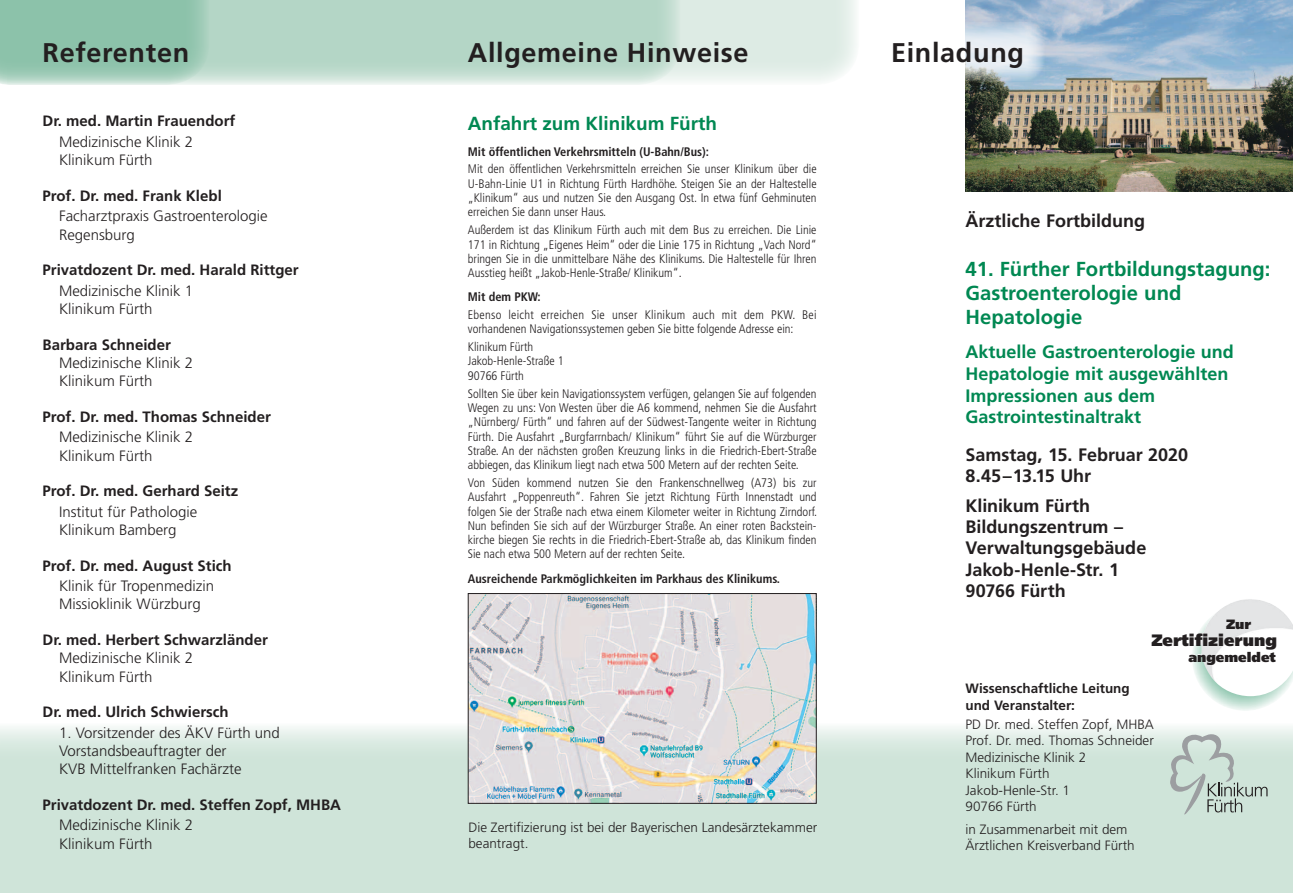
<style>
.page{position:relative;width:1293px;height:893px;background:#fff}
.page>*{position:absolute;margin:0;border:0;box-sizing:border-box;transform-origin:0 0}
.t1{font:700 27px "Frutiger";letter-spacing:.025em;color:#231f20}
.t2{font:700 20.25px/24.3px "Frutiger";color:#008852}
.t3{font:700 18.9px "Frutiger";color:#008852}
.t4{font:700 18px/21.3px "Frutiger";color:#231f20}
.t5{font:700 18px/21.6px "Frutiger";color:#008852}
.t6{font:900 16.5px "Frutiger";color:#231f20}
.t7{font:300 15px/18.5px "Frutiger";color:#231f20}
.t8{font:700 15px "Frutiger";color:#231f20}
.t9{font:300 13.5px/16.5px "Frutiger";color:#231f20}
.t10{font:700 13.5px/16.5px "Frutiger";color:#231f20}
.t11{font:900 13.5px "Frutiger";color:#231f20}
.t12{font:300 condensed 12.3px/14.2px "Frutiger";color:#231f20;text-align:justify}
.t13{font:700 condensed 12.3px "Frutiger";color:#231f20}
</style>
<div class="page">
<svg style="left:680px;top:0;width:176px;height:81px;fill:#ddebe4"></svg>
<svg style="left:209px;top:0;width:471px;height:85px;fill:#b4d6c6"></svg>
<svg style="left:0;top:0;width:209px;height:85px"></svg>
<div style="left:0;top:723px;width:1293px;height:170px;background:#cfe4d9"></div>
<img style="left:965px;top:0;width:328px;height:191px">
<svg style="left:1170px;top:734px;width:97px;height:81px"></svg>
<svg style="left:1193px;top:639px;width:87px;height:72px"></svg>
<img style="left:1197px;top:599px;width:96px;height:97px">
<img style="left:470px;top:595px;width:344px;height:207px">
<div style="left:468px;top:593px;width:348px;height:211px;border:1px solid #231f20"></div>
<svg style="left:965px;top:22px;width:79px;height:59px"></svg>
<h1 class="t1" style="left:43px;top:37px;width:148px">Referenten</h1>
<h1 class="t1" style="left:468px;top:37px;width:282px">Allgemeine Hinweise</h1>
<p class="t8" style="left:43px;top:112px;width:194px">Dr. med. Martin Frauendorf</p>
<p class="t7" style="left:59px;top:133px;width:136px">Medizinische Klinik 2<br>Klinikum Fürth</p>
<p class="t8" style="left:43px;top:187px;width:181px">Prof. Dr. med. Frank Klebl</p>
<p class="t7" style="left:59px;top:207px;width:210px">Facharztpraxis Gastroenterologie<br>Regensburg</p>
<p class="t8" style="left:43px;top:261px;width:258px">Privatdozent Dr. med. Harald Rittger</p>
<p class="t7" style="left:59px;top:281px;width:136px">Medizinische Klinik 1<br>Klinikum Fürth</p>
<p class="t8" style="left:43px;top:336px;width:130px">Barbara Schneider</p>
<p class="t7" style="left:59px;top:354px;width:136px">Medizinische Klinik 2<br>Klinikum Fürth</p>
<p class="t8" style="left:43px;top:408px;width:230px">Prof. Dr. med. Thomas Schneider</p>
<p class="t7" style="left:59px;top:428px;width:136px">Medizinische Klinik 2<br>Klinikum Fürth</p>
<p class="t8" style="left:43px;top:482px;width:197px">Prof. Dr. med. Gerhard Seitz</p>
<p class="t7" style="left:59px;top:502px;width:140px">Institut für Pathologie<br>Klinikum Bamberg</p>
<p class="t8" style="left:43px;top:556px;width:191px">Prof. Dr. med. August Stich</p>
<p class="t7" style="left:59px;top:577px;width:157px">Klinik für Tropenmedizin<br>Missioklinik Würzburg</p>
<p class="t8" style="left:43px;top:631px;width:227px">Dr. med. Herbert Schwarzländer</p>
<p class="t7" style="left:59px;top:649px;width:136px">Medizinische Klinik 2<br>Klinikum Fürth</p>
<p class="t8" style="left:43px;top:703px;width:188px">Dr. med. Ulrich Schwiersch</p>
<p class="t7" style="left:59px;top:723px;width:222px">1. Vorsitzender des ÄKV Fürth und<br>Vorstandsbeauftragter der<br>KVB Mittelfranken Fachärzte</p>
<p class="t8" style="left:43px;top:796px;width:300px">Privatdozent Dr. med. Steffen Zopf, MHBA</p>
<p class="t7" style="left:59px;top:816px;width:136px">Medizinische Klinik 2<br>Klinikum Fürth</p>
<h3 class="t3" style="left:468px;top:112px;width:251px">Anfahrt zum Klinikum Fürth</h3>
<p class="t13" style="left:468px;top:145px;width:243px">Mit öffentlichen Verkehrsmitteln (U-Bahn/Bus):</p>
<p class="t12" style="left:468px;top:162px;width:350px">Mit den öffentlichen Verkehrsmitteln erreichen Sie unser Klinikum über die U-Bahn-Linie U1 in Richtung Fürth Hardhöhe. Steigen Sie an der Haltestelle „Klinikum“ aus und nutzen Sie den Ausgang Ost. In etwa fünf Gehminuten erreichen Sie dann unser Haus.</p>
<p class="t12" style="left:468px;top:223px;width:350px">Außerdem ist das Klinikum Fürth auch mit dem Bus zu erreichen. Die Linie 171 in Richtung „Eigenes Heim“ oder die Linie 175 in Richtung „Vach Nord“ bringen Sie in die unmittelbare Nähe des Klinikums. Die Haltestelle für Ihren Ausstieg heißt „Jakob-Henle-Straße/ Klinikum“.</p>
<p class="t13" style="left:468px;top:290px;width:74px">Mit dem PKW:</p>
<p class="t12" style="left:468px;top:308px;width:350px">Ebenso leicht erreichen Sie unser Klinikum auch mit dem PKW. Bei vorhandenen Navigationssystemen geben Sie bitte folgende Adresse ein:</p>
<p class="t12" style="left:468px;top:340px;width:97px;text-align:left">Klinikum Fürth<br>Jakob-Henle-Straße 1<br>90766 Fürth</p>
<p class="t12" style="left:468px;top:387px;width:350px">Sollten Sie über kein Navigationssystem verfügen, gelangen Sie auf folgenden Wegen zu uns: Von Westen über die A6 kommend, nehmen Sie die Ausfahrt „Nürnberg/ Fürth“ und fahren auf der Südwest-Tangente weiter in Richtung Fürth. Die Ausfahrt „Burgfarrnbach/ Klinikum“ führt Sie auf die Würzburger Straße. An der nächsten großen Kreuzung links in die Friedrich-Ebert-Straße abbiegen, das Klinikum liegt nach etwa 500 Metern auf der rechten Seite.</p>
<p class="t12" style="left:468px;top:476px;width:351px">Von Süden kommend nutzen Sie den Frankenschnellweg (A73) bis zur Ausfahrt „Poppenreuth“. Fahren Sie jetzt Richtung Fürth Innenstadt und folgen Sie der Straße nach etwa einem Kilometer weiter in Richtung Zirndorf.<br>Nun befinden Sie sich auf der Würzburger Straße. An einer roten Backstein&shy;kirche biegen Sie rechts in die Friedrich-Ebert-Straße ab, das Klinikum finden Sie nach etwa 500 Metern auf der rechten Seite.</p>
<p class="t13" style="left:468px;top:571px;width:314px">Ausreichende Parkmöglichkeiten im Parkhaus des Klinikums.</p>
<p class="t9" style="left:468px;top:819px;width:350px">Die Zertifizierung ist bei der Bayerischen Landesärztekammer beantragt.</p>
<h1 class="t1" style="left:891px;top:37px;width:134px">Einladung</h1>
<h3 class="t4" style="left:965px;top:210px;width:181px">Ärztliche Fortbildung</h3>
<h2 class="t2" style="left:965px;top:256px;width:306px">41. Fürther Fortbildungstagung:<br>Gastroenterologie und<br>Hepatologie</h2>
<h3 class="t5" style="left:965px;top:341px;width:270px">Aktuelle Gastroenterologie und<br>Hepatologie mit ausgewählten<br>Impressionen aus dem<br>Gastrointestinaltrakt</h3>
<h3 class="t4" style="left:965px;top:443px;width:224px">Samstag, 15. Februar 2020<br>8.45–13.15 Uhr</h3>
<h3 class="t4" style="left:965px;top:495px;width:182px">Klinikum Fürth<br>Bildungszentrum –<br>Verwaltungsgebäude<br>Jakob-Henle-Str. 1<br>90766 Fürth</h3>
<p class="t11" style="left:1226px;top:616px;width:27px">Zur</p>
<h3 class="t6" style="left:1151px;top:630px;width:127px">Zertifizierung</h3>
<p class="t11" style="left:1188px;top:649px;width:89px">angemeldet</p>
<p class="t10" style="left:965px;top:680px;width:166px">Wissenschaftliche Leitung und Veranstalter:</p>
<p class="t9" style="left:965px;top:716px;width:190px">PD Dr. med. Steffen Zopf, MHBA<br>Prof. Dr. med. Thomas Schneider<br>Medizinische Klinik 2<br>Klinikum Fürth<br>Jakob-Henle-Str. 1<br>90766 Fürth</p>
<p class="t9" style="left:965px;top:821px;width:171px">in Zusammenarbeit mit dem<br>Ärztlichen Kreisverband Fürth</p>
</div>
